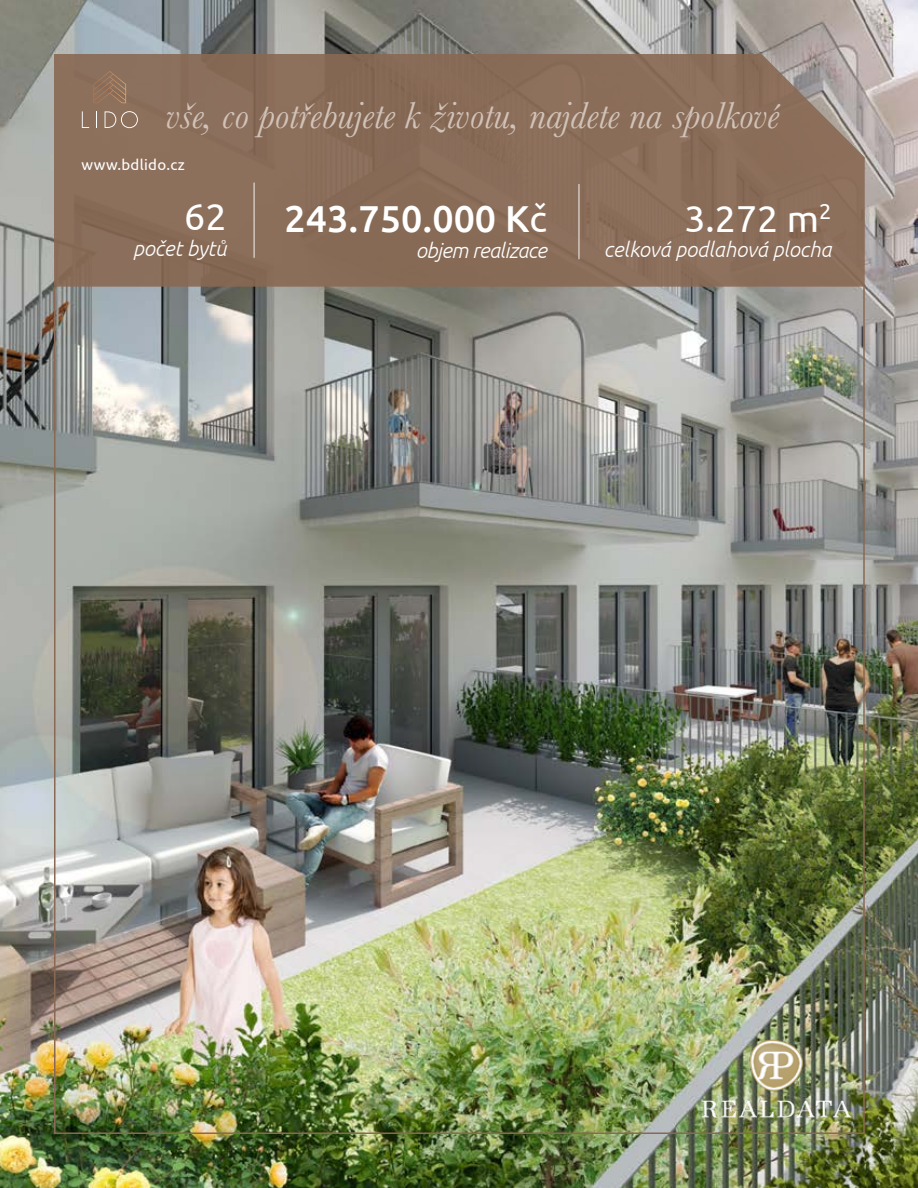
<style>
.page{position:relative;width:918px;height:1188px;background:#fff}
.page>*{position:absolute;margin:0;border:0;box-sizing:border-box;transform-origin:0 0}
.t1{font:italic 39px "Baskerville";color:#d1c3b9}
.t2{font:500 37.5px "Ubuntu";color:#fff}
.t3{font:37.5px "Ubuntu";color:#fff}
.t4{font:italic 300 21px "Ubuntu";letter-spacing:-.01em;color:#fff}
.t5{font:15px "Ubuntu";letter-spacing:.02em;color:#fff}
.s1{font-weight:400}
</style>
<div class="page">
<img style="left:0;top:1px;width:918px;height:1187px">
<div style="left:53px;top:53px;width:813px;height:234px;background:#8b6e5a"></div>
<hr style="left:253px;top:183px;width:2px;height:75px;background:#fff">
<hr style="left:578px;top:184px;width:2px;height:75px;background:#fff">
<img style="left:690px;top:1029px;width:174px;height:97px">
<svg style="left:82px;top:111px;width:7px;height:17px"></svg>
<svg style="left:96px;top:111px;width:1px;height:17px"></svg>
<svg style="left:105px;top:111px;width:33px;height:17px"></svg>
<svg style="left:93px;top:71px;width:33px;height:32px"></svg>
<h1 class="t1" style="left:166px;top:90px;width:615px">vše, co potřebujete k životu, najdete na spolkové</h1>
<p class="t5" style="left:82px;top:156px;width:105px">www.bdlido.cz</p>
<h2 class="t3" style="left:184px;top:194px;width:44px">62</h2>
<p class="t4" style="left:133px;top:235px;width:95px">počet bytů</p>
<h2 class="t2" style="left:285px;top:195px;width:264px">243.750.000 K<span class="s1">č</span></h2>
<p class="t4" style="left:416px;top:237px;width:132px">objem realizace</p>
<h2 class="t3" style="left:684px;top:195px;width:149px">3.272 m<sup>2</sup></h2>
<p class="t4" style="left:604px;top:237px;width:229px">celková podlahová plocha</p>
</div>
